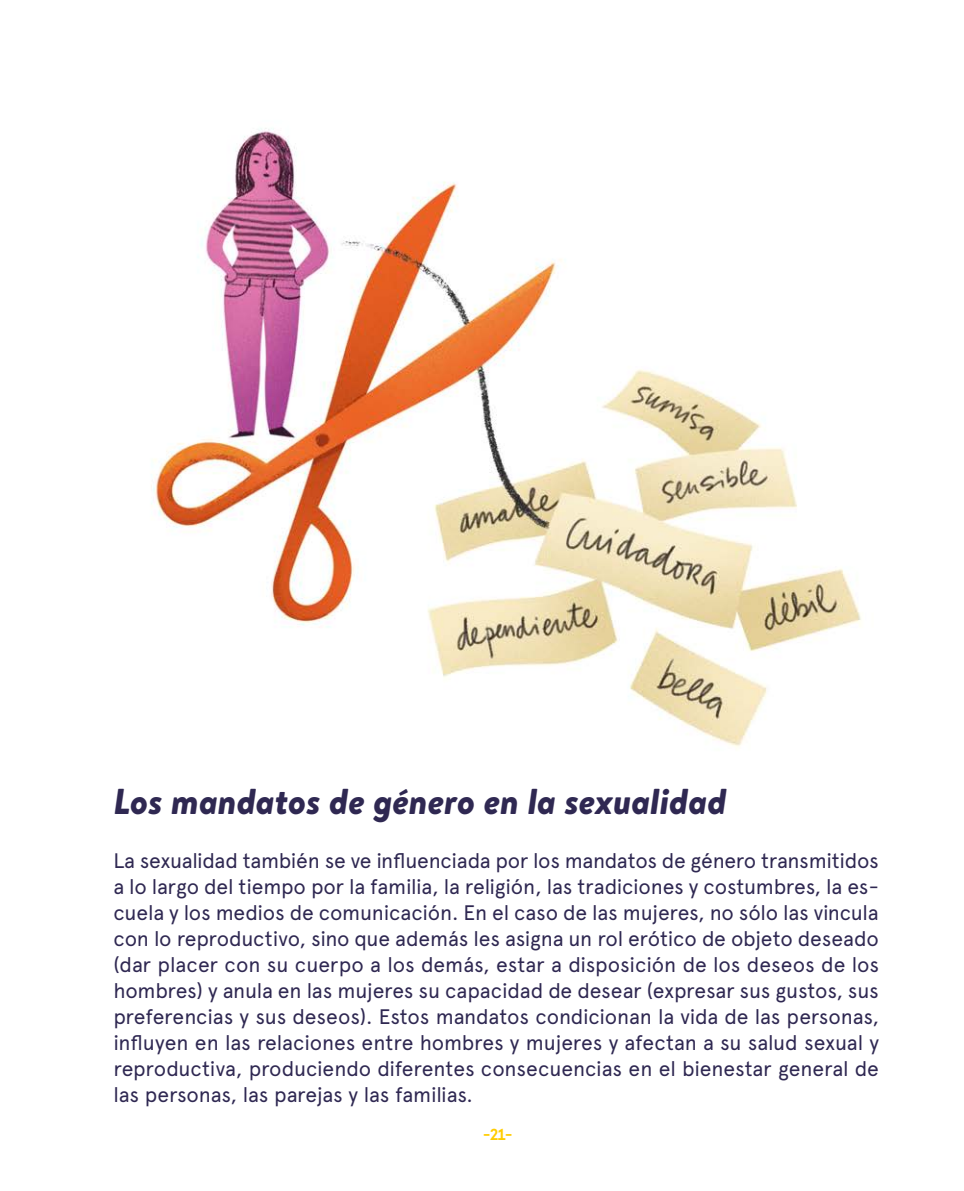
<style>
.page{position:relative;width:964px;height:1191px;background:#fff}
.page>*{position:absolute;margin:0;border:0;box-sizing:border-box;transform-origin:0 0}
.t1{font:italic 900 36px "Brandon Text";color:#2f2852}
.t2{font:21px/26px "Apercu";letter-spacing:-.005em;color:#2f2852;text-align:justify}
.t3{font:700 16px "Apercu Mono";color:#fc0}
</style>
<div class="page">
<img style="left:151px;top:128px;width:710px;height:620px">
<h1 class="t1" style="left:113px;top:775px;width:615px">Los mandatos de género en la sexualidad</h1>
<p class="t2" style="left:113px;top:847px;width:767px">La sexualidad también se ve influenciada por los mandatos de género transmitidos a lo largo del tiempo por la familia, la religión, las tradiciones y costumbres, la es&shy;cuela y los medios de comunicación. En el caso de las mujeres, no sólo las vincula con lo reproductivo, sino que además les asigna un rol erótico de objeto deseado (dar placer con su cuerpo a los demás, estar a disposición de los deseos de los hombres) y anula en las mujeres su capacidad de desear (expresar sus gustos, sus preferencias y sus deseos). Estos mandatos condicionan la vida de las personas, influyen en las relaciones entre hombres y mujeres y afectan a su salud sexual y reproductiva, produciendo diferentes consecuencias en el bienestar general de las personas, las parejas y las familias.</p>
<p class="t3" style="left:482px;top:1122px;width:33px">-21-</p>
</div>
